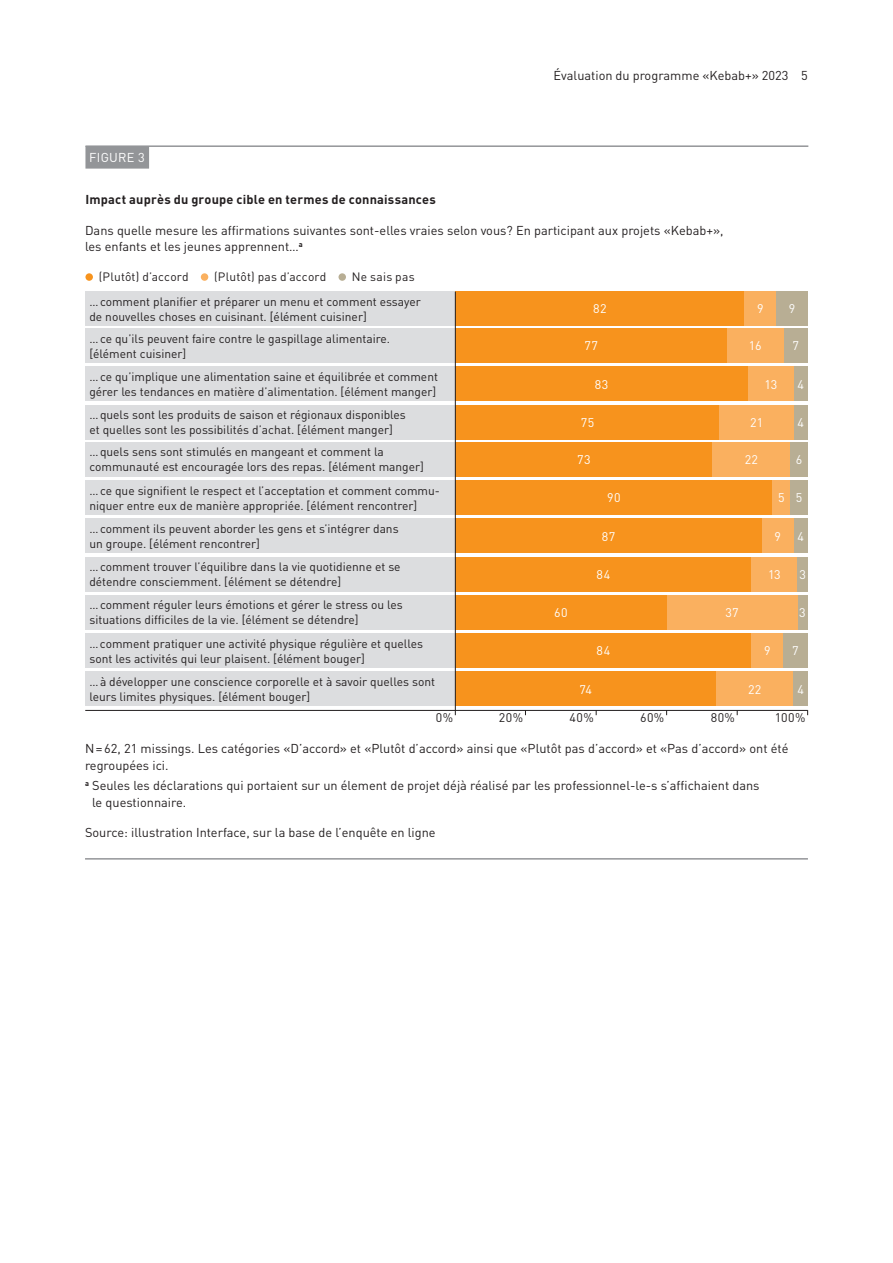
<style>
.page{position:relative;width:893px;height:1263px;background:#fff}
.page>*{position:absolute;margin:0;border:0;box-sizing:border-box;transform-origin:0 0}
.t1{font:12.75px/16.5px "DIN Pro";color:#231f20}
.t2{font:700 12.75px "DIN Pro";letter-spacing:.015em;color:#231f20}
.t3{font:12.75px "DIN Pro";letter-spacing:.02em;color:#fff}
.t4{font:12.45px "DIN Pro";letter-spacing:.03em;color:#fff}
.t5{font:12.45px "DIN Pro";letter-spacing:.035em;color:#231f20}
.t6{font:12px/15px "DIN Pro";color:#231f20}
.t7{font:12px "DIN Pro";letter-spacing:.02em;color:#231f20}
</style>
<div class="page">
<div style="left:455px;top:557px;width:296px;height:34px;background:#f7931d"></div>
<div style="left:455px;top:519px;width:307px;height:34px;background:#f7931d"></div>
<div style="left:455px;top:480px;width:318px;height:34px;background:#f7931d"></div>
<div style="left:455px;top:367px;width:293px;height:34px;background:#f7931d"></div>
<div style="left:455px;top:442px;width:258px;height:34px;background:#f7931d"></div>
<div style="left:455px;top:329px;width:272px;height:34px;background:#f7931d"></div>
<div style="left:455px;top:405px;width:265px;height:34px;background:#f7931d"></div>
<div style="left:455px;top:292px;width:290px;height:34px;background:#f7931d"></div>
<div style="left:85px;top:557px;width:370px;height:34px;background:#dcdddf"></div>
<div style="left:85px;top:519px;width:370px;height:34px;background:#dcdddf"></div>
<div style="left:85px;top:480px;width:370px;height:34px;background:#dcdddf"></div>
<div style="left:85px;top:367px;width:370px;height:34px;background:#dcdddf"></div>
<div style="left:85px;top:442px;width:370px;height:34px;background:#dcdddf"></div>
<div style="left:85px;top:329px;width:370px;height:34px;background:#dcdddf"></div>
<div style="left:85px;top:405px;width:370px;height:34px;background:#dcdddf"></div>
<div style="left:85px;top:292px;width:370px;height:34px;background:#dcdddf"></div>
<div style="left:797px;top:557px;width:11px;height:34px;background:#b8ae94"></div>
<div style="left:793px;top:519px;width:15px;height:34px;background:#b8ae94"></div>
<div style="left:790px;top:480px;width:18px;height:34px;background:#b8ae94"></div>
<div style="left:794px;top:367px;width:14px;height:34px;background:#b8ae94"></div>
<div style="left:790px;top:442px;width:18px;height:34px;background:#b8ae94"></div>
<div style="left:783px;top:329px;width:25px;height:34px;background:#b8ae94"></div>
<div style="left:793px;top:405px;width:15px;height:34px;background:#b8ae94"></div>
<div style="left:776px;top:292px;width:32px;height:34px;background:#b8ae94"></div>
<div style="left:751px;top:557px;width:46px;height:34px;background:#fab05f"></div>
<div style="left:762px;top:519px;width:31px;height:34px;background:#fab05f"></div>
<div style="left:773px;top:480px;width:17px;height:34px;background:#fab05f"></div>
<div style="left:748px;top:367px;width:46px;height:34px;background:#fab05f"></div>
<div style="left:713px;top:442px;width:77px;height:34px;background:#fab05f"></div>
<div style="left:727px;top:329px;width:56px;height:34px;background:#fab05f"></div>
<div style="left:720px;top:405px;width:74px;height:34px;background:#fab05f"></div>
<div style="left:745px;top:292px;width:31px;height:34px;background:#fab05f"></div>
<div style="left:455px;top:672px;width:261px;height:34px;background:#f7931d"></div>
<div style="left:455px;top:595px;width:212px;height:34px;background:#f7931d"></div>
<hr style="left:85px;top:145px;width:723px;height:2px;background:#939598">
<div style="left:85px;top:146px;width:64px;height:23px;background:#939598"></div>
<div style="left:85px;top:273px;width:8px;height:8px;background:#f7931d;border-radius:50%"></div>
<div style="left:201px;top:273px;width:7px;height:8px;background:#fab05f;border-radius:50%"></div>
<div style="left:338px;top:273px;width:8px;height:8px;background:#b8ae94;border-radius:50%"></div>
<hr style="left:85px;top:858px;width:723px;height:1px;background:#939598">
<div style="left:85px;top:595px;width:370px;height:34px;background:#dcdddf"></div>
<div style="left:797px;top:595px;width:11px;height:34px;background:#b8ae94"></div>
<div style="left:667px;top:595px;width:130px;height:34px;background:#fab05f"></div>
<div style="left:85px;top:672px;width:370px;height:34px;background:#dcdddf"></div>
<div style="left:85px;top:633px;width:370px;height:35px;background:#dcdddf"></div>
<div style="left:455px;top:633px;width:296px;height:35px;background:#f7931d"></div>
<div style="left:751px;top:633px;width:32px;height:35px;background:#fab05f"></div>
<div style="left:783px;top:633px;width:25px;height:35px;background:#b8ae94"></div>
<div style="left:716px;top:672px;width:77px;height:34px;background:#fab05f"></div>
<div style="left:793px;top:672px;width:15px;height:34px;background:#b8ae94"></div>
<hr style="left:85px;top:710px;width:723px;height:1px;background:#231f20">
<hr style="left:455px;top:292px;width:1px;height:423px;background:#231f20">
<p class="t3" style="left:89px;top:149px;width:57px">FIGURE 3</p>
<p class="t2" style="left:85px;top:190px;width:352px">Impact auprès du groupe cible en termes de connaissances</p>
<p class="t1" style="left:554px;top:66px;width:256px">Évaluation du programme «Kebab+» 2023 5</p>
<p class="t1" style="left:85px;top:221px;width:640px">Dans quelle mesure les affirmations suivantes sont-elles vraies selon vous? En participant aux projets «Kebab+», les enfants et les jeunes apprennent…<sup>a</sup></p>
<p class="t6" style="left:99px;top:268px;width:91px">(Plutôt) d’accord</p>
<p class="t6" style="left:214px;top:268px;width:114px">(Plutôt) pas d’accord</p>
<p class="t7" style="left:352px;top:268px;width:64px">Ne sais pas</p>
<p class="t6" style="left:89px;top:293px;width:333px">…comment planifier et préparer un menu et comment essayer de nouvelles choses en cuisinant. [élément cuisiner]</p>
<p class="t6" style="left:89px;top:330px;width:302px">…ce qu’ils peuvent faire contre le gaspillage alimentaire. [élément cuisiner]</p>
<p class="t6" style="left:89px;top:369px;width:350px">…ce qu’implique une alimentation saine et équilibrée et comment gérer les tendances en matière d’alimentation. [élément manger]</p>
<p class="t6" style="left:89px;top:407px;width:318px">…quels sont les produits de saison et régionaux disponibles et quelles sont les possibilités d’achat. [élément manger]</p>
<p class="t6" style="left:89px;top:444px;width:336px">…quels sens sont stimulés en mangeant et comment la communauté est encouragée lors des repas. [élément manger]</p>
<p class="t6" style="left:89px;top:482px;width:350px">…ce que signifient le respect et l’acceptation et comment commu&shy;niquer entre eux de manière appropriée. [élément rencontrer]</p>
<p class="t6" style="left:89px;top:521px;width:311px">…comment ils peuvent aborder les gens et s’intégrer dans un groupe. [élément rencontrer]</p>
<p class="t6" style="left:89px;top:559px;width:313px">…comment trouver l’équilibre dans la vie quotidienne et se détendre consciemment. [élément se détendre]</p>
<p class="t4" style="left:593px;top:300px;width:15px">82</p>
<p class="t4" style="left:757px;top:300px;width:8px">9</p>
<p class="t4" style="left:789px;top:300px;width:8px">9</p>
<p class="t4" style="left:585px;top:337px;width:15px">77</p>
<p class="t4" style="left:749px;top:337px;width:14px">16</p>
<p class="t4" style="left:792px;top:337px;width:8px">7</p>
<p class="t4" style="left:595px;top:376px;width:15px">83</p>
<p class="t4" style="left:764px;top:376px;width:14px">13</p>
<p class="t4" style="left:798px;top:376px;width:8px">4</p>
<p class="t4" style="left:581px;top:414px;width:15px">75</p>
<p class="t4" style="left:750px;top:414px;width:15px">21</p>
<p class="t4" style="left:797px;top:414px;width:8px">4</p>
<p class="t4" style="left:577px;top:451px;width:15px">73</p>
<p class="t4" style="left:745px;top:451px;width:15px">22</p>
<p class="t4" style="left:796px;top:451px;width:8px">6</p>
<p class="t4" style="left:607px;top:489px;width:15px">90</p>
<p class="t4" style="left:778px;top:489px;width:8px">5</p>
<p class="t4" style="left:796px;top:489px;width:8px">5</p>
<p class="t4" style="left:602px;top:528px;width:15px">87</p>
<p class="t4" style="left:774px;top:528px;width:8px">9</p>
<p class="t4" style="left:797px;top:528px;width:8px">4</p>
<p class="t4" style="left:597px;top:566px;width:15px">84</p>
<p class="t4" style="left:768px;top:566px;width:14px">13</p>
<p class="t4" style="left:799px;top:566px;width:8px">3</p>
<p class="t6" style="left:89px;top:597px;width:315px">…comment réguler leurs émotions et gérer le stress ou les situations difficiles de la vie. [élément se détendre]</p>
<p class="t4" style="left:725px;top:604px;width:15px">37</p>
<p class="t4" style="left:799px;top:604px;width:8px">3</p>
<p class="t4" style="left:554px;top:604px;width:15px">60</p>
<p class="t6" style="left:89px;top:635px;width:335px">…comment pratiquer une activité physique régulière et quelles sont les activités qui leur plaisent. [élément bouger]</p>
<p class="t4" style="left:597px;top:642px;width:15px">84</p>
<p class="t4" style="left:764px;top:642px;width:8px">9</p>
<p class="t4" style="left:792px;top:642px;width:8px">7</p>
<p class="t4" style="left:748px;top:681px;width:15px">22</p>
<p class="t4" style="left:797px;top:681px;width:8px">4</p>
<p class="t5" style="left:436px;top:709px;width:19px">0%</p>
<p class="t5" style="left:499px;top:709px;width:26px">20%</p>
<p class="t5" style="left:570px;top:709px;width:26px">40%</p>
<p class="t5" style="left:640px;top:709px;width:26px">60%</p>
<p class="t5" style="left:711px;top:709px;width:26px">80%</p>
<p class="t5" style="left:775px;top:709px;width:32px">100%</p>
<p class="t6" style="left:89px;top:674px;width:347px">…à développer une conscience corporelle et à savoir quelles sont leurs limites physiques. [élément bouger]</p>
<p class="t4" style="left:579px;top:681px;width:14px">74</p>
<p class="t1" style="left:85px;top:740px;width:705px">N=62, 21 missings. Les catégories «D’accord» et «Plutôt d’accord» ainsi que «Plutôt pas d’accord» et «Pas d’accord» ont été regroupées ici.</p>
<p class="t1" style="left:92px;top:777px;width:669px;text-indent:-7px"><sup>a</sup> Seules les déclarations qui portaient sur un élement de projet déjà réalisé par les professionnel-le-s s’affichaient dans le questionnaire.</p>
<p class="t1" style="left:85px;top:824px;width:352px">Source: illustration Interface, sur la base de l’enquête en ligne</p>
</div>
